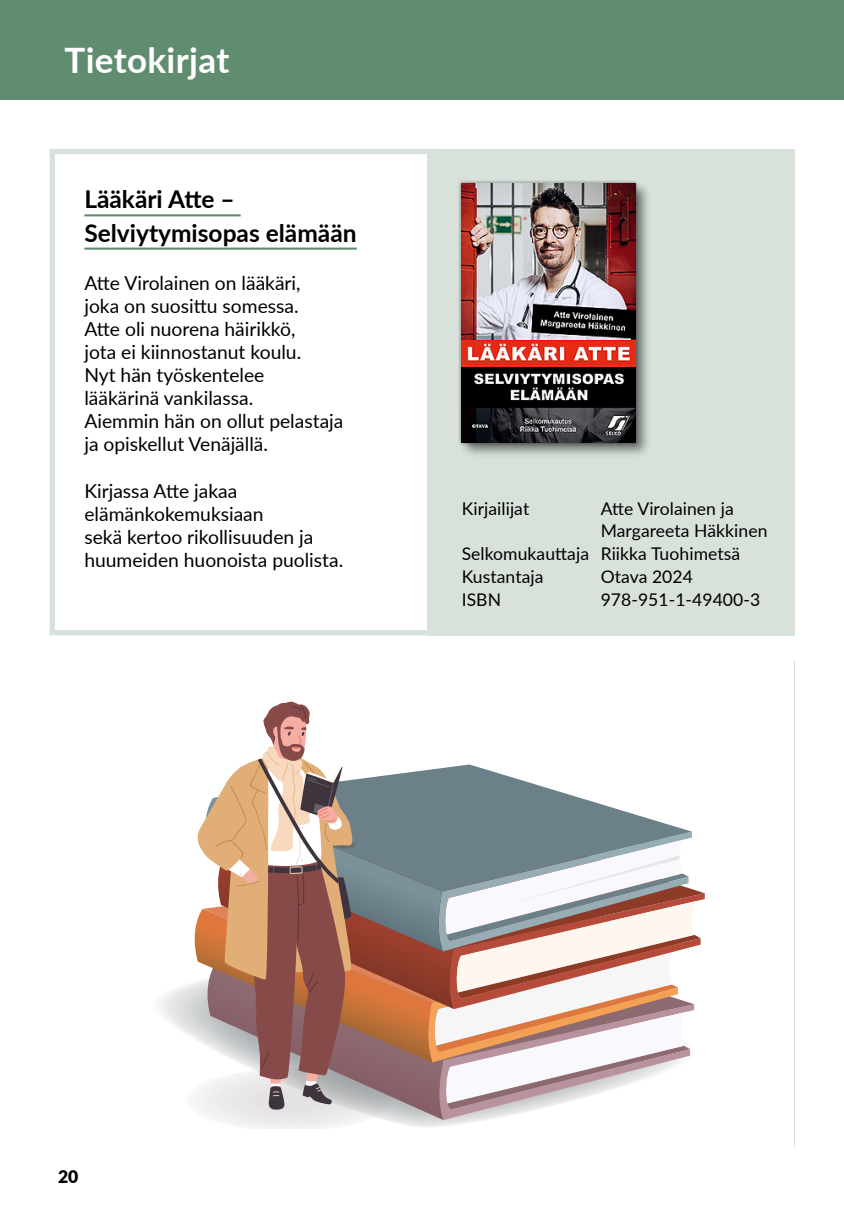
<style>
.page{position:relative;width:844px;height:1226px;background:#fff}
.page>*{position:absolute;margin:0;border:0;box-sizing:border-box;transform-origin:0 0}
.Sivun_otsikko_valk{font:700 35px "Lato";letter-spacing:.01em;color:#fff}
.Kirjan_nimi_Tieto{font:700 24.5px/33.2px "Lato";color:#000}
.Kuvaus{font:19.25px/23.1px "Lato";color:#000}
.Tiedot{font:17.5px/22.8px "Lato";letter-spacing:.005em;color:#000}
.t1{font:900 17.5px "Lato";color:#000}
</style>
<div class="page">
<div style="left:427px;top:149px;width:367px;height:486px;background:#d8e2db"></div>
<svg style="left:49px;top:149px;width:393px;height:487px"></svg>
<div style="left:0;top:0;width:843px;height:99px;background:#608d6f"></div>
<hr style="left:84px;top:214px;width:157px;height:2px;background:#608d6f">
<hr style="left:84px;top:247px;width:272px;height:3px;background:#608d6f">
<svg style="left:160px;top:987px;width:24px;height:44px"></svg>
<svg style="left:184px;top:701px;width:520px;height:427px"></svg>
<div style="left:459px;top:181px;width:193px;height:278px;background:#000;opacity:.5"></div>
<div style="left:458px;top:180px;width:181px;height:266px;background:#000;opacity:.5"></div>
<img style="left:461px;top:184px;width:174px;height:258px">
<h2 class="Sivun_otsikko_valk" style="left:64px;top:34px;width:166px">Tietokirjat</h2>
<h3 class="Kirjan_nimi_Tieto" style="left:84px;top:182px;width:273px">Lääkäri Atte –<br>Selviytymisopas elämään</h3>
<p class="Kuvaus" style="left:84px;top:270px;width:218px">Atte Virolainen on lääkäri,</p>
<p class="Kuvaus" style="left:84px;top:293px;width:216px">joka on suosittu somessa.</p>
<p class="Kuvaus" style="left:84px;top:316px;width:212px">Atte oli nuorena häirikkö,</p>
<p class="Kuvaus" style="left:84px;top:339px;width:218px">jota ei kiinnostanut koulu.</p>
<p class="Kuvaus" style="left:84px;top:362px;width:181px">Nyt hän työskentelee lääkärinä vankilassa.</p>
<p class="Kuvaus" style="left:84px;top:409px;width:260px">Aiemmin hän on ollut pelastaja</p>
<p class="Kuvaus" style="left:84px;top:432px;width:185px">ja opiskellut Venäjällä.</p>
<p class="Kuvaus" style="left:84px;top:478px;width:260px">Kirjassa Atte jakaa elämänkokemuksiaan<br>sekä kertoo rikollisuuden ja huumeiden huonoista puolista.</p>
<p class="Tiedot" style="left:461px;top:496px;width:69px">Kirjailijat</p>
<p class="Tiedot" style="left:600px;top:496px;width:168px">Atte Virolainen ja<br>Margareeta Häkkinen</p>
<p class="Tiedot" style="left:461px;top:541px;width:280px">Selkomukauttaja Riikka Tuohimetsä</p>
<p class="Tiedot" style="left:461px;top:564px;width:83px">Kustantaja</p>
<p class="Tiedot" style="left:600px;top:564px;width:94px">Otava 2024</p>
<p class="Tiedot" style="left:461px;top:587px;width:41px">ISBN</p>
<p class="Tiedot" style="left:600px;top:587px;width:161px">978-951-1-49400-3</p>
<p class="t1" style="left:58px;top:1163px;width:22px">20</p>
</div>
